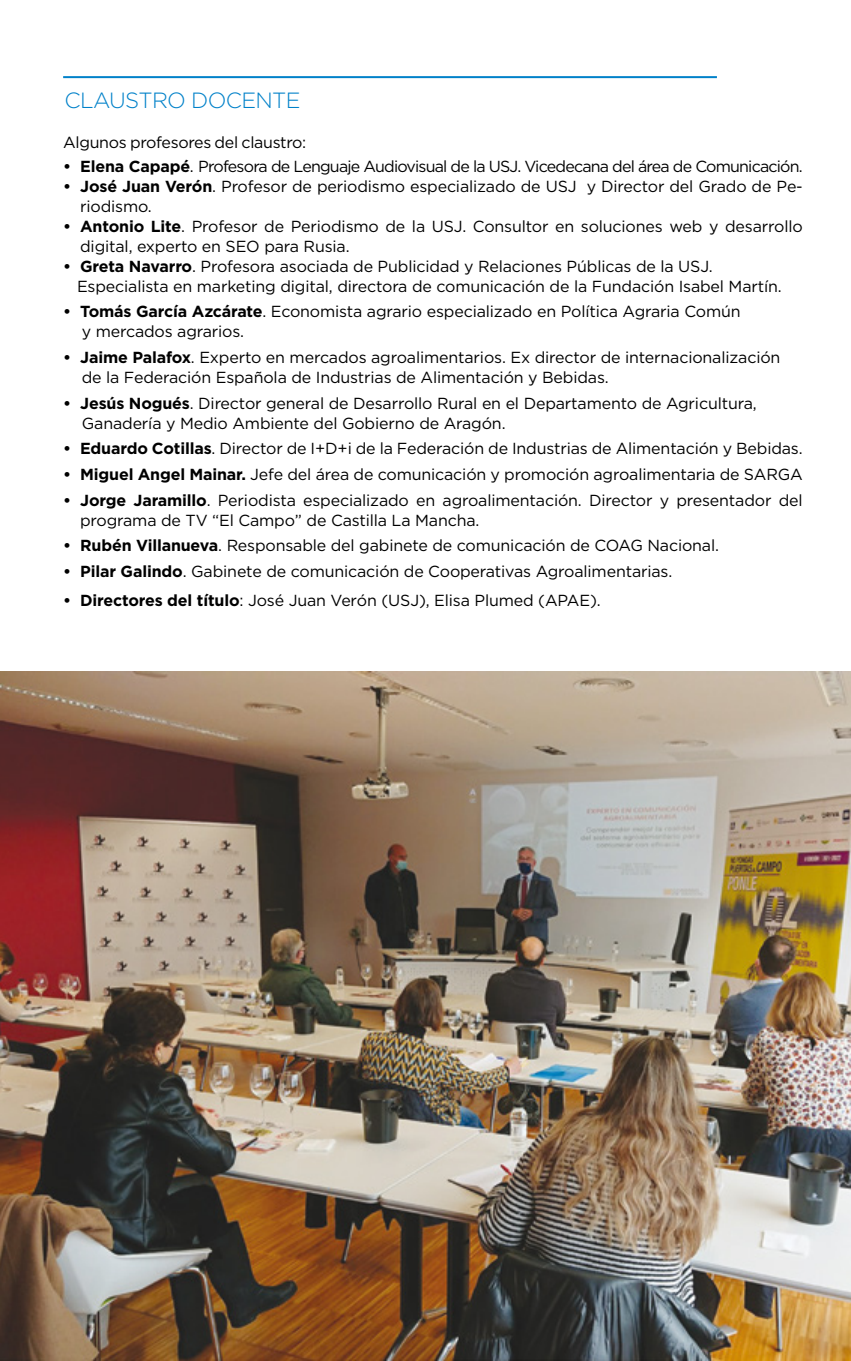
<style>
.page{position:relative;width:851px;height:1361px;background:#fff}
.page>*{position:absolute;margin:0;border:0;box-sizing:border-box;transform-origin:0 0}
.t1{font:300 22px "Gotham";letter-spacing:-.03em;color:#0081c9}
.t2{font:16px/20px "Gotham";letter-spacing:-.01em;color:#000}
.t3{font:16px "Gotham";letter-spacing:-.05em;color:#000}
.s1{font-weight:700}
</style>
<div class="page">
<hr style="left:850px;top:0;width:1px;height:1361px;background:#d9dadb">
<hr style="left:63px;top:76px;width:653px;height:2px;background:#0081c9">
<img style="left:0;top:671px;width:850px;height:690px">
<h1 class="t1" style="left:64px;top:89px;width:237px">CLAUSTRO DOCENTE</h1>
<p class="t2" style="left:63px;top:132px;width:245px">Algunos profesores del claustro:</p>
<p class="t3" style="left:63px;top:157px;width:741px"><span class="s1">• Elena Capapé</span>. Profesora de Lenguaje Audiovisual de la USJ. Vicedecana del área de Comunicación.</p>
<p class="t2" style="left:80px;top:176px;width:724px;text-indent:-17px"><span class="s1">• José Juan Verón</span>. Profesor de periodismo especializado de USJ y Director del Grado de Pe&shy;riodismo.</p>
<p class="t2" style="left:80px;top:216px;width:724px;text-indent:-17px"><span class="s1">• Antonio Lite</span>. Profesor de Periodismo de la USJ. Consultor en soluciones web y desarrollo digital, experto en SEO para Rusia.</p>
<p class="t2" style="left:77px;top:256px;width:706px;text-indent:-14px"><span class="s1">• Greta Navarro</span>. Profesora asociada de Publicidad y Relaciones Públicas de la USJ.<br>Especialista en marketing digital, directora de comunicación de la Fundación Isabel Martín.</p>
<p class="t2" style="left:82px;top:301px;width:660px;text-indent:-19px"><span class="s1">• Tomás García Azcárate</span>. Economista agrario especializado en Política Agraria Común y mercados agrarios.</p>
<p class="t2" style="left:82px;top:347px;width:700px;text-indent:-19px"><span class="s1">• Jaime Palafox</span>. Experto en mercados agroalimentarios. Ex director de internacionalización de la Federación Española de Industrias de Alimentación y Bebidas.</p>
<p class="t2" style="left:82px;top:393px;width:676px;text-indent:-19px"><span class="s1">• Jesús Nogués</span>. Director general de Desarrollo Rural en el Departamento de Agricultura,<br>Ganadería y Medio Ambiente del Gobierno de Aragón.</p>
<p class="t2" style="left:63px;top:438px;width:741px"><span class="s1">• Eduardo Cotillas</span>. Director de I+D+i de la Federación de Industrias de Alimentación y Bebidas.</p>
<p class="t2" style="left:63px;top:464px;width:741px"><span class="s1">• Miguel Angel Mainar.</span> Jefe del área de comunicación y promoción agroalimentaria de SARGA</p>
<p class="t2" style="left:80px;top:490px;width:724px;text-indent:-17px"><span class="s1">• Jorge Jaramillo</span>. Periodista especializado en agroalimentación. Director y presentador del programa de TV “El Campo” de Castilla La Mancha.</p>
<p class="t2" style="left:63px;top:535px;width:657px"><span class="s1">• Rubén Villanueva</span>. Responsable del gabinete de comunicación de COAG Nacional.</p>
<p class="t2" style="left:63px;top:561px;width:610px"><span class="s1">• Pilar Galindo</span>. Gabinete de comunicación de Cooperativas Agroalimentarias.</p>
<p class="t2" style="left:63px;top:590px;width:539px"><span class="s1">• Directores del título</span>: José Juan Verón (USJ), Elisa Plumed (APAE).</p>
</div>
